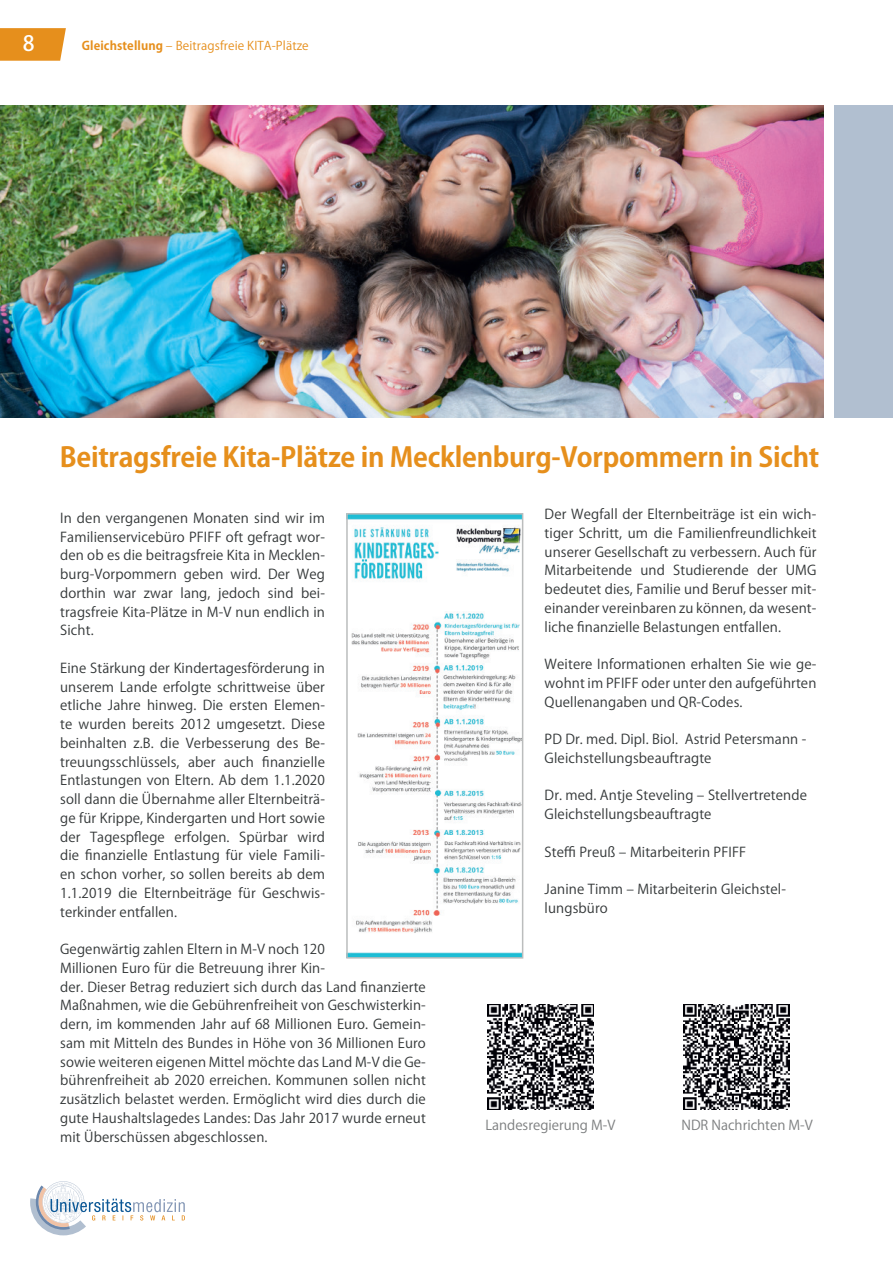
<style>
.page{position:relative;width:893px;height:1263px;background:#fff}
.page>*{position:absolute;margin:0;border:0;box-sizing:border-box;transform-origin:0 0}
.t1{font:700 27px "Koz Go Pr 6 N";letter-spacing:-.01em;color:#e68f1c}
.t2{font:500 21px "Koz Go Pr 6 N";color:#fff}
.t3{font:13.5px/18.8px "Koz Go Pr 6 N";letter-spacing:.01em;color:#333738;text-align:justify}
.t4{font:13.5px "Koz Go Pr 6 N";color:#7c7e7f}
.t5{font:12px "Koz Go Pr 6 N";letter-spacing:.01em;color:#e68f1c}
.s1{font-weight:700}
</style>
<div class="page">
<svg style="left:30px;top:1181px;width:155px;height:54px"></svg>
<svg style="left:0;top:28px;width:66px;height:33px;background:#e79528"></svg>
<img style="left:0;top:105px;width:824px;height:313px">
<img style="left:684px;top:1004px;width:105px;height:106px">
<img style="left:488px;top:1004px;width:106px;height:106px">
<div style="left:835px;top:105px;width:58px;height:312px;background:#b1bfd0"></div>
<svg style="left:346px;top:513px;width:177px;height:446px"></svg>
<h2 class="t2" style="left:23px;top:32px;width:13px">8</h2>
<p class="t5" style="left:82px;top:39px;width:228px"><span class="s1">Gleichstellung</span> – Beitragsfreie KITA-Plätze</p>
<h1 class="t1" style="left:60px;top:441px;width:761px">Beitragsfreie Kita-Plätze in Mecklenburg-Vorpommern in Sicht</h1>
<p class="t3" style="left:60px;top:509px;width:266px">In den vergangenen Monaten sind wir im Familienservicebüro PFIFF oft gefragt wor&shy;den ob es die beitragsfreie Kita in Mecklen&shy;burg-Vorpommern geben wird. Der Weg dorthin war zwar lang, jedoch sind bei&shy;tragsfreie Kita-Plätze in M-V nun endlich in Sicht.</p>
<p class="t3" style="left:60px;top:659px;width:266px">Eine Stärkung der Kindertagesförderung in unserem Lande erfolgte schrittweise über etliche Jahre hinweg. Die ersten Elemen&shy;te wurden bereits 2012 umgesetzt. Diese beinhalten z.B. die Verbesserung des Be&shy;treuungsschlüssels, aber auch finanzielle Entlastungen von Eltern. Ab dem 1.1.2020 soll dann die Übernahme aller Elternbeiträ&shy;ge für Krippe, Kindergarten und Hort sowie der Tagespflege erfolgen. Spürbar wird die finanzielle Entlastung für viele Famili&shy;en schon vorher, so sollen bereits ab dem 1.1.2019 die Elternbeiträge für Geschwis&shy;terkinder entfallen.</p>
<p class="t3" style="left:60px;top:940px;width:367px;text-align:left">Gegenwärtig zahlen Eltern in M-V noch 120<br>Millionen Euro für die Betreuung ihrer Kin-<br>der. Dieser Betrag reduziert sich durch das Land finanzierte Maßnahmen, wie die Gebührenfreiheit von Geschwisterkin&shy;dern, im kommenden Jahr auf 68 Millionen Euro. Gemein&shy;sam mit Mitteln des Bundes in Höhe von 36 Millionen Euro sowie weiteren eigenen Mittel möchte das Land M-V die Ge&shy;bührenfreiheit ab 2020 erreichen. Kommunen sollen nicht zusätzlich belastet werden. Ermöglicht wird dies durch die gute Haushaltslagedes Landes: Das Jahr 2017 wurde erneut mit Überschüssen abgeschlossen.</p>
<p class="t3" style="left:545px;top:505px;width:273px">Der Wegfall der Elternbeiträge ist ein wich&shy;tiger Schritt, um die Familienfreundlichkeit unserer Gesellschaft zu verbessern. Auch für Mitarbeitende und Studierende der UMG bedeutet dies, Familie und Beruf besser mit&shy;einander vereinbaren zu können, da wesent&shy;liche finanzielle Belastungen entfallen.</p>
<p class="t3" style="left:545px;top:655px;width:273px">Weitere Informationen erhalten Sie wie ge&shy;wohnt im PFIFF oder unter den aufgeführten Quellenangaben und QR-Codes.</p>
<p class="t3" style="left:545px;top:730px;width:263px">PD Dr. med. Dipl. Biol. Astrid Petersmann -<br>Gleichstellungsbeauftragte</p>
<p class="t3" style="left:545px;top:786px;width:264px">Dr. med. Antje Steveling – Stellvertretende<br>Gleichstellungsbeauftragte</p>
<p class="t3" style="left:545px;top:843px;width:203px">Steffi Preuß – Mitarbeiterin PFIFF</p>
<p class="t3" style="left:545px;top:880px;width:243px">Janine Timm – Mitarbeiterin Gleichstel&shy;lungsbüro</p>
<p class="t4" style="left:485px;top:1118px;width:132px">Landesregierung M-V</p>
<p class="t4" style="left:681px;top:1118px;width:133px">NDR Nachrichten M-V</p>
</div>
